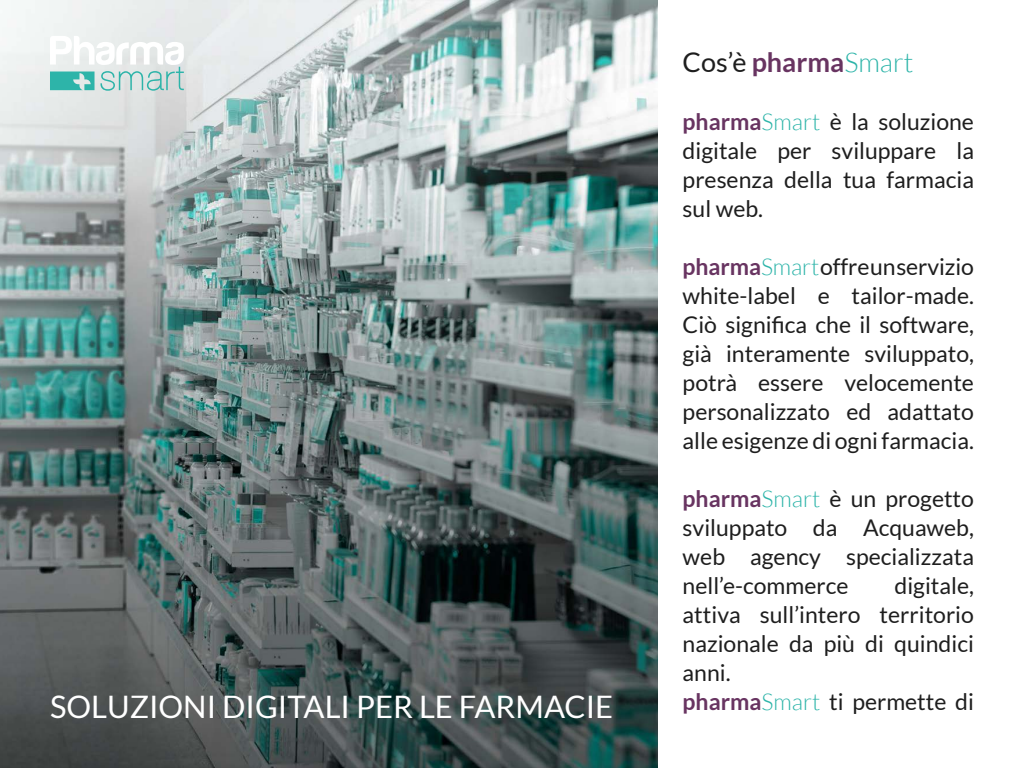
<style>
.page{position:relative;width:1024px;height:768px;background:#fff}
.page>*{position:absolute;margin:0;border:0;box-sizing:border-box;transform-origin:0 0}
.t1{font:31px "Lato";color:#fff}
.t2{font:700 27px "Lato";color:#683461}
.t3{font:23px/29px "Lato";color:#1e1e1e;text-align:justify}
.s1{font-weight:400;color:#1e1e1e}
.s2{font-weight:300;color:#2db4a9}
.s3{font-weight:700;color:#683461}
</style>
<div class="page">
<img style="left:0;top:0;width:658px;height:768px">
<svg style="left:50px;top:36px;width:134px;height:55px"></svg>
<p class="t2" style="left:683px;top:46px;width:232px"><span class="s1">Cos’è</span> pharma<span class="s2">Smart</span></p>
<p class="t3" style="left:683px;top:107px;width:293px"><span class="s3">pharma</span><span class="s2">Smart</span> è la soluzione digitale per sviluppare la presenza della tua farmacia sul web.</p>
<p class="t3" style="left:683px;top:252px;width:293px"><span class="s3">pharma</span><span class="s2">Smart</span> offre un servizio white-label e tailor-made.<br>Ciò significa che il software, già interamente sviluppato, potrà essere velocemente personalizzato ed adattato alle esigenze di ogni farmacia.</p>
<p class="t3" style="left:683px;top:484px;width:293px"><span class="s3">pharma</span><span class="s2">Smart</span> è un progetto sviluppato da Acquaweb, web agency specializzata nell’e-commerce</p>
<p class="t3" style="left:683px;top:571px;width:293px;text-indent:212px">digitale, attiva sull’intero territorio nazionale da più di quindici anni.</p>
<p class="t1" style="left:50px;top:689px;width:565px">SOLUZIONI DIGITALI PER LE FARMACIE</p>
<p class="t3" style="left:683px;top:687px;width:293px"><span class="s3">pharma</span><span class="s2">Smart</span> ti permette di</p>
</div>
